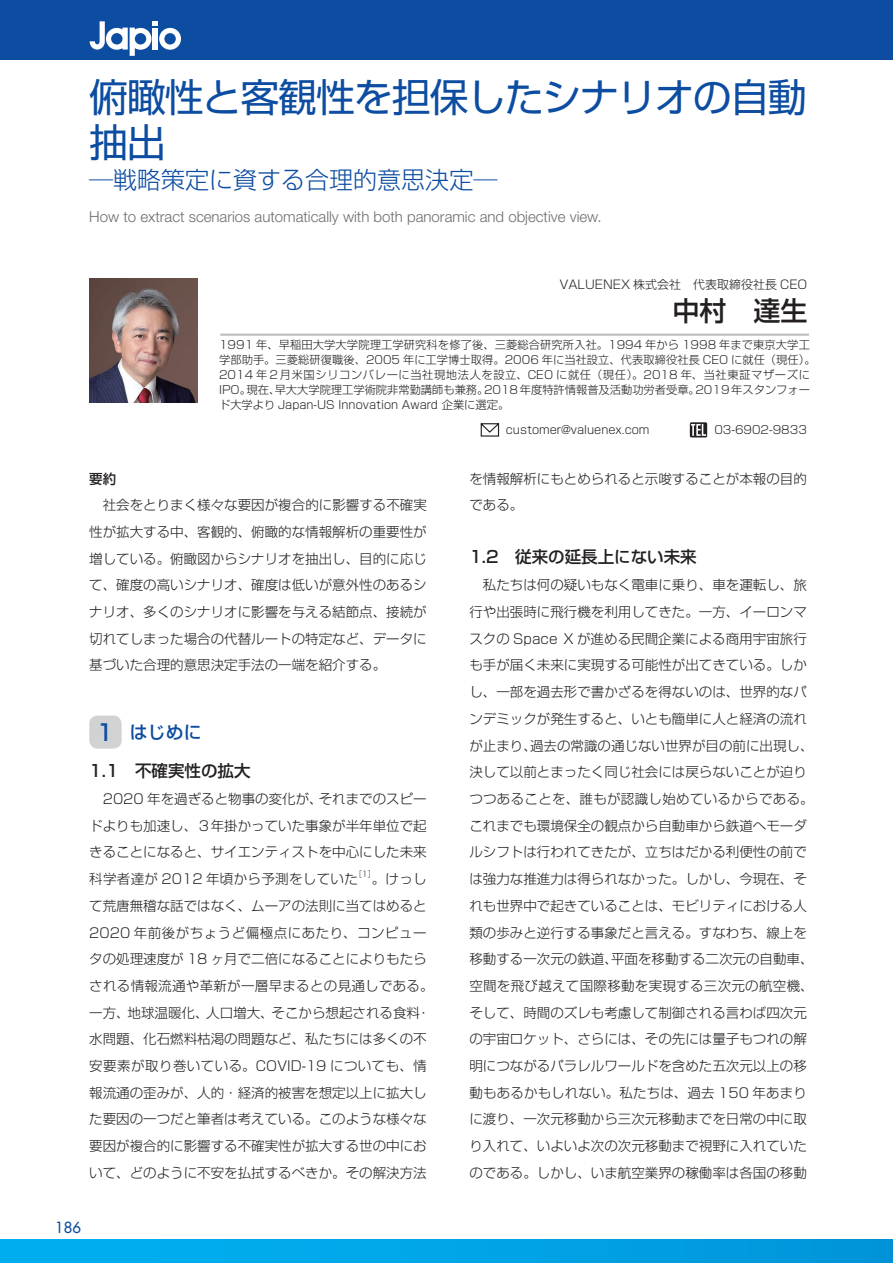
<style>
.page{position:relative;width:893px;height:1263px;background:#fff}
.page>*{position:absolute;margin:0;border:0;box-sizing:border-box;transform-origin:0 0}
.t1{font:39px/45px "Shin Go Pr 5";letter-spacing:-.035em;color:#0d4da1}
.t2{font:500 27px "Shin Go Pro";color:#231f20}
.t3{font:300 24px "Shin Go Pr 5";color:#0d4da1}
.t4{font:500 18px "Shin Go Pro";color:#0d4da1}
.t5{font:500 16.5px "Shin Go Pr 5";color:#231f20}
.t6{font:300 15px "Helvetica Neue LT Std";color:#6c6d70}
.t7{font:500 15px "Futura Std";color:#0d4da1}
.t8{font:300 13.5px/26.7px "Shin Go Pr 5";color:#231f20;text-align:justify}
.t9{font:500 13.5px "Shin Go Pr 5";color:#231f20}
.t10{font:300 12px "Shin Go Pro";color:#231f20}
.t11{font:300 11.25px/15px "Shin Go Pro";letter-spacing:.005em;color:#231f20}
.t12{font:300 11.25px "Shin Go Pr 5";color:#231f20}
.t13{font:300 7.8px "Shin Go Pr 5";color:#231f20}
.s1{font-family:"Shin Go Pr 5";font-size:22.5px}
</style>
<div class="page">
<div style="left:0;top:0;width:893px;height:60px;background:#0d4da1"></div>
<div style="left:0;top:1239px;width:893px;height:24px;background:linear-gradient(to right,#00b2f2,#0096da)"></div>
<svg style="left:90px;top:21px;width:91px;height:35px"></svg>
<img style="left:89px;top:279px;width:109px;height:124px">
<hr style="left:220px;top:334px;width:589px;height:2px;background:#bcbdc0">
<svg style="left:480px;top:423px;width:20px;height:14px"></svg>
<svg style="left:690px;top:422px;width:17px;height:15px"></svg>
<div style="left:89px;top:715px;width:33px;height:34px;background:#d1d2d4;border-radius:9px"></div>
<h1 class="t1" style="left:89px;top:71px;width:719px">俯瞰性と客観性を担保したシナリオの自動抽出</h1>
<h3 class="t3" style="left:89px;top:160px;width:409px">─戦略策定に資する合理的意思決定─</h3>
<p class="t6" style="left:89px;top:207px;width:514px">How to extract scenarios automatically with both panoramic and objective view.</p>
<p class="t10" style="left:559px;top:275px;width:249px">VALUENEX 株式会社　代表取締役社長 CEO</p>
<h2 class="t2" style="left:672px;top:289px;width:136px">中村　達生</h2>
<p class="t11" style="left:219px;top:336px;width:598px">1991 年、早稲田大学大学院理工学研究科を修了後、三菱総合研究所入社。1994 年から 1998 年まで東京大学工学部助手。三菱総研復職後、2005 年に工学博士取得。2006 年に当社設立、代表取締役社長 CEO に就任（現任）。2014 年２月米国シリコンバレーに当社現地法人を設立、CEO に就任（現任）。2018 年、当社東証マザーズにIPO。現在、早大大学院理工学術院非常勤講師も兼務。2018年度特許情報普及活動功労者受章。2019年スタンフォード大学より Japan-US Innovation Award 企業に選定。</p>
<p class="t12" style="left:506px;top:421px;width:190px">customer@valuenex.com　　　　</p>
<p class="t12" style="left:714px;top:421px;width:94px">03-6902-9833</p>
<p class="t9" style="left:89px;top:467px;width:28px">要約</p>
<p class="t8" style="left:89px;top:490px;width:339px;text-indent:14px">社会をとりまく様々な要因が複合的に影響する不確実性が拡大する中、客観的、俯瞰的な情報解析の重要性が増している。俯瞰図からシナリオを抽出し、目的に応じて、確度の高いシナリオ、確度は低いが意外性のあるシナリオ、多くのシナリオに影響を与える結節点、接続が切れてしまった場合の代替ルートの特定など、データに基づいた合理的意思決定手法の一端を紹介する。</p>
<h3 class="t4" style="left:97px;top:717px;width:107px"><span class="s1">1</span> はじめに</h3>
<p class="t5" style="left:89px;top:757px;width:163px">1.1　不確実性の拡大</p>
<p class="t8" style="left:89px;top:784px;width:339px;text-indent:14px">2020 年を過ぎると物事の変化が、それまでのスピードよりも加速し、３年掛かっていた事象が半年単位で起きることになると、サイエンティストを中心にした未来科学者達が 2012 年頃から予測をしていた</p>
<p class="t13" style="left:354px;top:868px;width:23px">［1］</p>
<p class="t8" style="left:89px;top:864px;width:346px;text-align:left;text-indent:282px">。けっして荒唐無稽な話ではなく、ムーアの法則に当てはめると<br>2020 年前後がちょうど偏極点にあたり、コンピュータの処理速度が 18 ヶ月で二倍になることによりもたらされる情報流通や革新が一層早まるとの見通しである。一方、地球温暖化、人口増大、そこから想起される食料・水問題、化石燃料枯渇の問題など、私たちには多くの不安要素が取り巻いている。COVID-19 についても、情報流通の歪みが、人的・経済的被害を想定以上に拡大した要因の一つだと筆者は考えている。このような様々な要因が複合的に影響する不確実性が拡大する世の中において、どのように不安を払拭するべきか。その解決方法</p>
<p class="t8" style="left:469px;top:464px;width:339px">を情報解析にもとめられると示唆することが本報の目的である。</p>
<p class="t5" style="left:469px;top:543px;width:229px">1.2　従来の延長上にない未来</p>
<p class="t8" style="left:469px;top:571px;width:346px;text-align:center">私たちは何の疑いもなく電車に乗り、車を運転し、旅<br>行や出張時に飛行機を利用してきた。一方、イーロンマスクの Space X が進める民間企業による商用宇宙旅行も手が届く未来に実現する可能性が出てきている。しかし、一部を過去形で書かざるを得ないのは、世界的なパンデミックが発生すると、いとも簡単に人と経済の流れが止まり、過去の常識の通じない世界が目の前に出現し、決して以前とまったく同じ社会には戻らないことが迫りつつあることを、誰もが認識し始めているからである。これまでも環境保全の観点から自動車から鉄道へモーダルシフトは行われてきたが、立ちはだかる利便性の前では強力な推進力は得られなかった。しかし、今現在、それも世界中で起きていることは、モビリティにおける人類の歩みと逆行する事象だと言える。すなわち、線上を移動する一次元の鉄道、平面を移動する二次元の自動車、空間を飛び越えて国際移動を実現する三次元の航空機、そして、時間のズレも考慮して制御される言わば四次元の宇宙ロケット、さらには、その先には量子もつれの解明につながるパラレルワールドを含めた五次元以上の移動もあるかもしれない。私たちは、過去 150 年あまりに渡り、一次元移動から三次元移動までを日常の中に取り入れて、いよいよ次の次元移動まで視野に入れていたのである。しかし、いま航空業界の稼働率は各国の移動</p>
<p class="t7" style="left:55px;top:1218px;width:28px">186</p>
</div>
